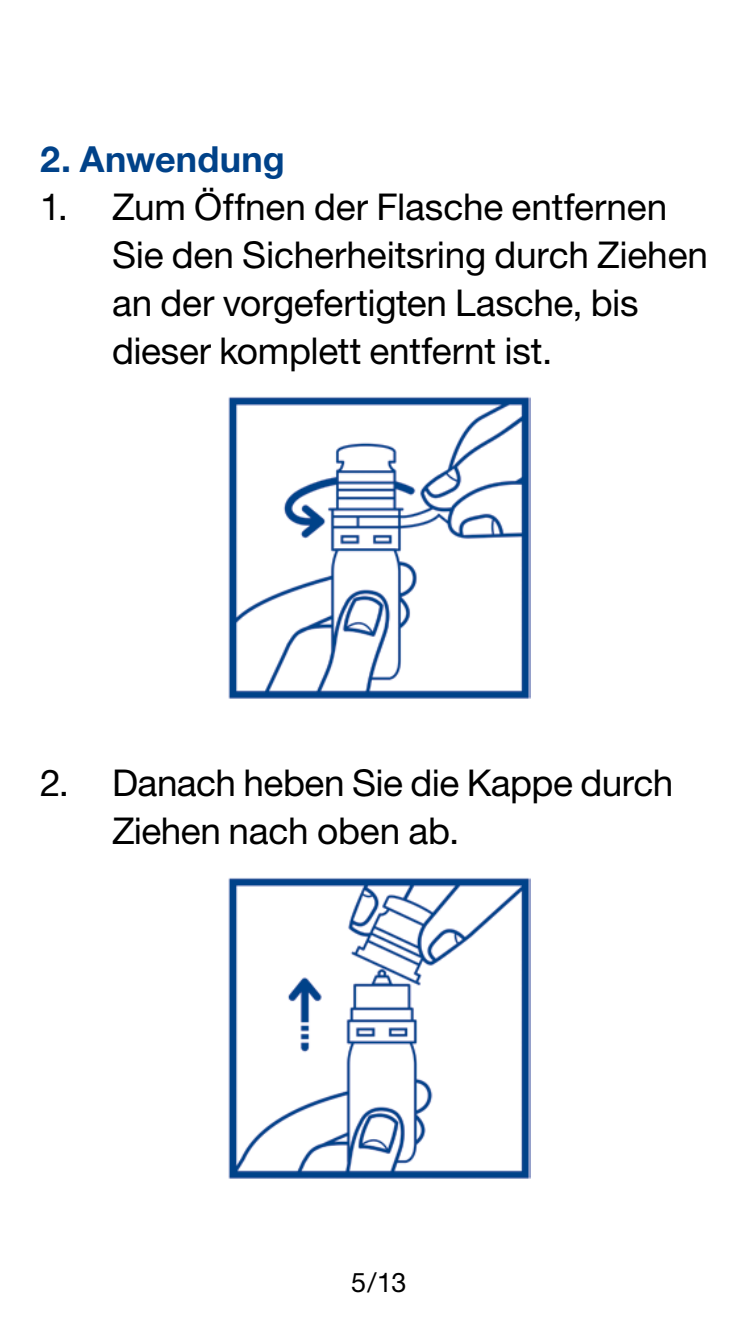
<style>
.page{position:relative;width:750px;height:1334px;background:#fff}
.page>*{position:absolute;margin:0;border:0;box-sizing:border-box;transform-origin:0 0}
.t1{font:37px/48px "Helvetica Neue";letter-spacing:-.005em;color:#000}
.t2{font:700 36px "Helvetica Neue";letter-spacing:.005em;color:#004289}
.t3{font:27px "Helvetica Neue";color:#000}
</style>
<div class="page">
<img style="left:228px;top:396px;width:303px;height:303px">
<img style="left:228px;top:877px;width:303px;height:302px">
<p class="t2" style="left:40px;top:137px;width:246px">2. Anwendung</p>
<p class="t1" style="left:112px;top:182px;width:598px;text-indent:-72px">1. Zum Öffnen der Flasche entfernen Sie den Sicherheitsring durch Ziehen an der vorgefertigten Lasche, bis dieser komplett entfernt ist.</p>
<p class="t1" style="left:112px;top:758px;width:563px;text-indent:-72px">2. Danach heben Sie die Kappe durch<br>Ziehen nach oben ab.</p>
<p class="t3" style="left:351px;top:1266px;width:57px">5/13</p>
</div>
